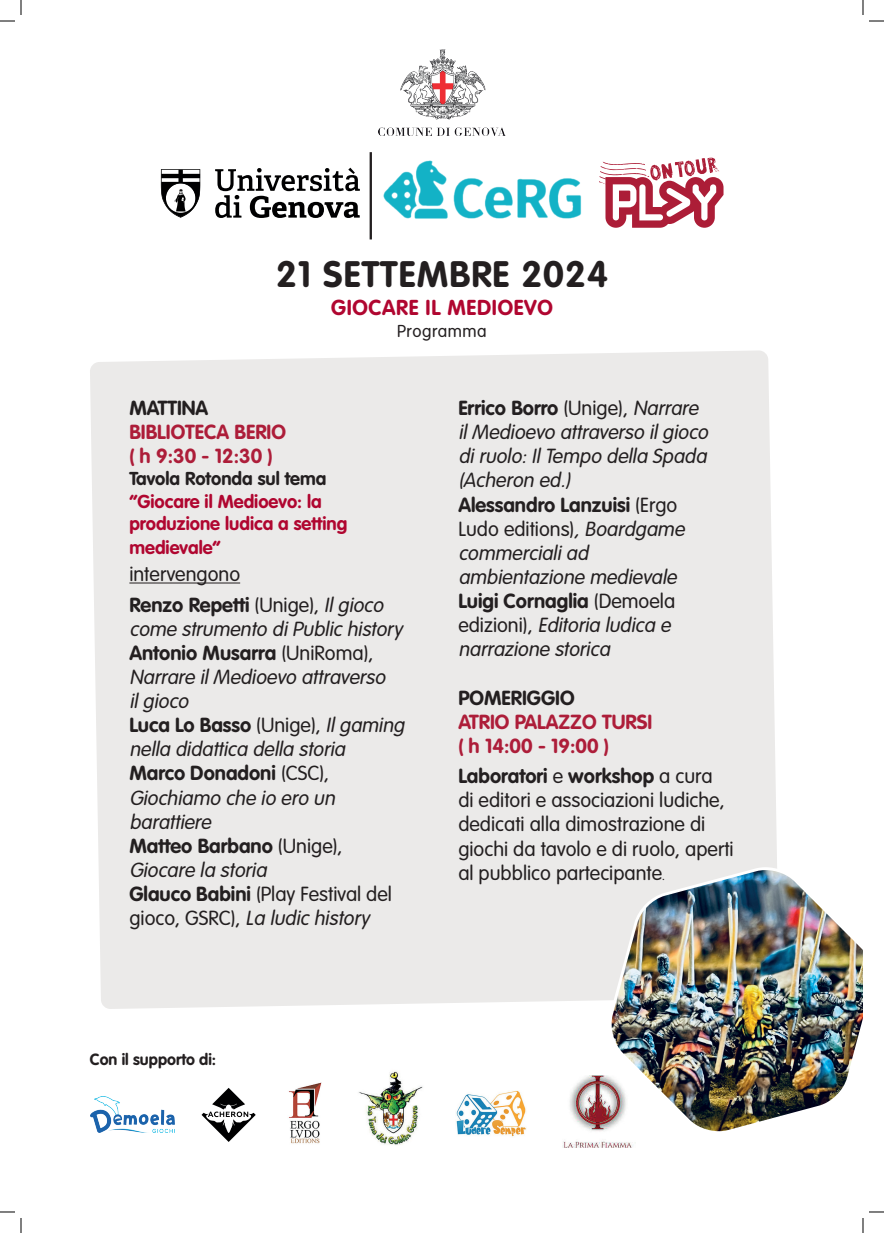
<style>
.page{position:relative;width:884px;height:1233px;background:#fff}
.page>*{position:absolute;margin:0;border:0;box-sizing:border-box;transform-origin:0 0}
.t1{font:700 36.3px "VAG Rounded Std";letter-spacing:.03em;color:#231f20}
.t2{font:700 21.3px "VAG Rounded Std";letter-spacing:.03em;color:#b00630}
.t3{font:italic 300 20.1px/24.1px "VAG Rounded Std";color:#231f20}
.t4{font:300 20.1px/24.1px "VAG Rounded Std";color:#231f20}
.t5{font:700 20.1px/24.1px "VAG Rounded Std";color:#ad1d39}
.t6{font:700 20.1px "VAG Rounded Std";color:#231f20}
.t7{font:700 18.4px/22.1px "VAG Rounded Std";color:#b00630}
.t8{font:700 18.4px "VAG Rounded Std";color:#231f20}
.t9{font:300 17px "VAG Rounded Std";letter-spacing:.03em;color:#231f20}
.t10{font:700 16px "VAG Rounded Std";color:#231f20}
.s1{font-weight:700}
.s2{font-style:italic}
.s3{font-weight:700;font-style:normal}
.s4{font-style:normal}
.s5{font-family:"Minion Pro";font-weight:400;font-size:12px}
</style>
<div class="page">
<div style="left:90px;top:350px;width:687px;height:659px;background:#ebeae9"></div>
<hr style="left:129px;top:582px;width:111px;height:1px;background:#231f20">
<svg style="left:599px;top:158px;width:124px;height:70px"></svg>
<img style="left:369px;top:152px;width:213px;height:87px">
<svg style="left:215px;top:168px;width:145px;height:50px"></svg>
<svg style="left:161px;top:169px;width:39px;height:49px"></svg>
<img style="left:562px;top:1075px;width:71px;height:72px">
<img style="left:90px;top:1096px;width:84px;height:37px">
<svg style="left:202px;top:1088px;width:54px;height:54px"></svg>
<img style="left:289px;top:1082px;width:33px;height:62px">
<img style="left:456px;top:1090px;width:70px;height:47px">
<img style="left:358px;top:1071px;width:65px;height:74px">
<img style="left:608px;top:865px;width:255px;height:270px">
<img style="left:379px;top:50px;width:126px;height:86px">
<svg style="left:0;top:1211px;width:15px;height:1px"></svg>
<svg style="left:869px;top:1211px;width:15px;height:1px"></svg>
<svg style="left:0;top:0;width:22px;height:22px"></svg>
<svg style="left:20px;top:1218px;width:2px;height:15px"></svg>
<svg style="left:862px;top:0;width:22px;height:22px"></svg>
<svg style="left:862px;top:1218px;width:2px;height:15px"></svg>
<h1 class="t1" style="left:276px;top:253px;width:333px">21 SETTEMBRE 2024</h1>
<p class="t2" style="left:331px;top:295px;width:223px">GIOCARE IL MEDIOEVO</p>
<p class="t9" style="left:397px;top:321px;width:91px">Programma</p>
<p class="t6" style="left:129px;top:396px;width:80px">MATTINA</p>
<p class="t5" style="left:129px;top:421px;width:158px">BIBLIOTECA BERIO ( h 9:30 - 12:30 )</p>
<p class="t8" style="left:129px;top:468px;width:199px">Tavola Rotonda sul tema</p>
<p class="t7" style="left:129px;top:491px;width:219px">“Giocare il Medioevo: la produzione ludica a setting</p>
<p class="t7" style="left:129px;top:537px;width:93px">medievale”</p>
<p class="t4" style="left:129px;top:559px;width:260px;line-height:30.5px">intervengono<br><span class="s1">Renzo Repetti</span> (Unige), <span class="s2">Ilgioco</span></p>
<p class="t3" style="left:129px;top:617px;width:281px">come strumento diPublic history<br><span class="s3">Antonio Musarra</span> <span class="s4">(UniRoma),<br></span>Narrare ilMedioevo attraverso ilgioco<br><span class="s3">Luca Lo Basso</span> <span class="s4">(Unige),</span> Ilgaming nella didattica della storia<br><span class="s3">Marco Donadoni</span> <span class="s4">(CSC),<br></span>Giochiamo che io ero un barattiere<br><span class="s3">Matteo Barbano</span> <span class="s4">(Unige),<br></span>Giocare la storia<br><span class="s3">Glauco Babini</span> <span class="s4">(Play Festival del gioco, GSRC),</span> Laludichistory</p>
<p class="t10" style="left:90px;top:1050px;width:128px">Con il supporto di:</p>
<p class="t3" style="left:458px;top:397px;width:256px"><span class="s3">Errico Borro</span> <span class="s4">(Unige),</span> Narrare ilMedioevo attraverso ilgioco diruolo:IlTempo della Spada (Acheron ed.)<br><span class="s3">Alessandro Lanzuisi</span> <span class="s4">(Ergo<br>Ludo editions)</span>,Boardgame commercialiad ambientazione medievale<br><span class="s3">Luigi Cornaglia</span> <span class="s4">(Demoela<br>e d i z i o n i ) ,</span> Editoria ludica e narrazione storica</p>
<p class="t6" style="left:458px;top:686px;width:118px">POMERIGGIO</p>
<p class="t5" style="left:458px;top:710px;width:195px">ATRIO PALAZZO TURSI ( h 14:00 - 19:00 )</p>
<p class="t4" style="left:458px;top:764px;width:277px"><span class="s1">Laboratori</span> e <span class="s1">workshop</span> a cura<br>di editori e associazioni ludiche, dedicati alla dimostrazione di giochi da tavolo e di ruolo, aperti al pubblico partecipante<span class="s5">.</span></p>
</div>
